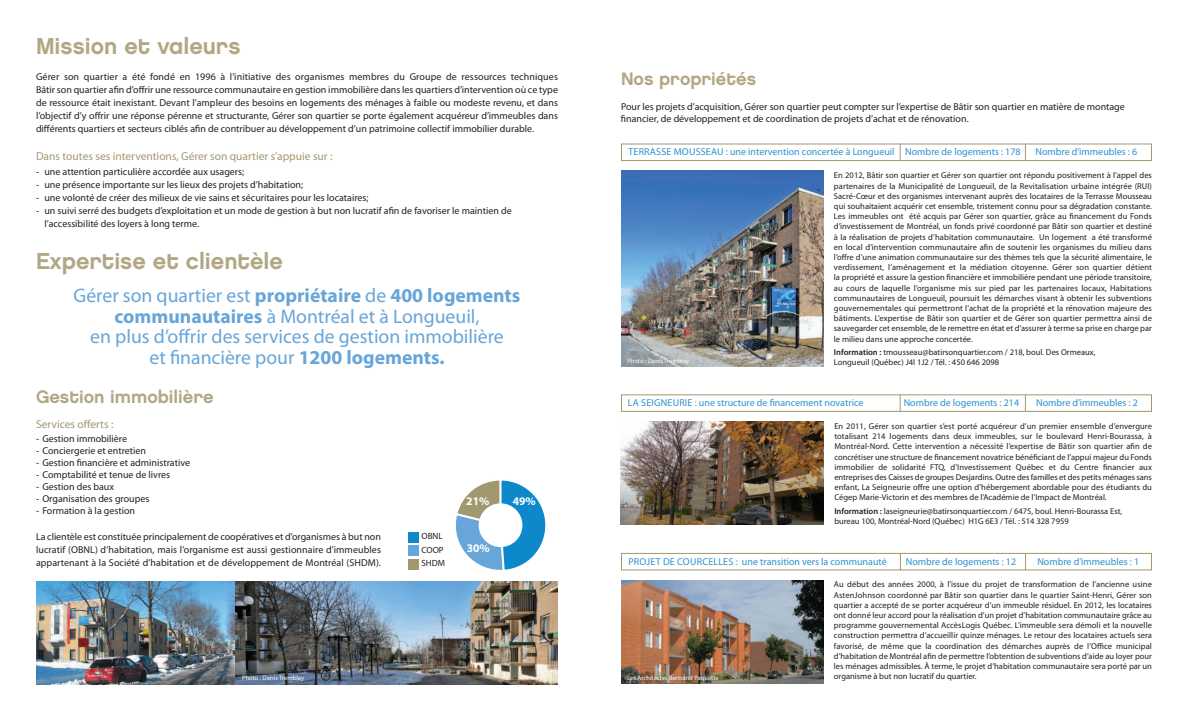
<style>
.page{position:relative;width:1188px;height:720px;background:#fff}
.page>*{position:absolute;margin:0;border:0;box-sizing:border-box;transform-origin:0 0}
.t1{font:23px "Chalet New York Nineteen Eighty";color:#b1a785}
.t2{font:19.7px/20.7px "Myriad Pro";color:#68a5d9;text-align:center}
.t3{font:18px "Chalet New York Nineteen Eighty";color:#b1a785}
.t4{font:700 11.7px "Myriad Pro";color:#fff}
.t5{font:11.5px "Myriad Pro";color:#a29870}
.t6{font:10px/13px "Myriad Pro";color:#231f20}
.t7{font:10px "Myriad Pro";color:#2c91cf}
.t8{font:9px/13.5px "Myriad Pro";color:#231f20}
.t9{font:8.5px/10.2px "Myriad Pro";color:#231f20;text-align:justify}
.t10{font:6.5px "Myriad Pro";color:#fff}
.s1{font-weight:700}
.s2{font-weight:600}
</style>
<div class="page">
<img style="left:235px;top:581px;width:323px;height:103px">
<div style="left:621px;top:553px;width:531px;height:17px;border:1px solid #a29870"></div>
<div style="left:621px;top:144px;width:531px;height:17px;border:1px solid #a29870"></div>
<div style="left:621px;top:394px;width:531px;height:18px;border:1px solid #a29870"></div>
<img style="left:621px;top:581px;width:203px;height:103px">
<img style="left:621px;top:422px;width:203px;height:103px">
<img style="left:621px;top:171px;width:203px;height:195px">
<svg style="left:900px;top:395px;width:1px;height:17px"></svg>
<svg style="left:1025px;top:395px;width:1px;height:17px"></svg>
<svg style="left:1025px;top:144px;width:1px;height:17px"></svg>
<svg style="left:900px;top:553px;width:1px;height:17px"></svg>
<svg style="left:1025px;top:553px;width:1px;height:17px"></svg>
<img style="left:36px;top:581px;width:199px;height:103px">
<svg style="left:900px;top:144px;width:1px;height:17px"></svg>
<svg style="left:455px;top:480px;width:91px;height:90px"></svg>
<div style="left:479px;top:503px;width:43px;height:44px;background:#fff;border-radius:50%"></div>
<div style="left:408px;top:559px;width:10px;height:10px;background:#a29870"></div>
<div style="left:408px;top:532px;width:10px;height:10px;background:#0c88cb"></div>
<div style="left:408px;top:545px;width:10px;height:11px;background:#68a5d9"></div>
<h1 class="t1" style="left:36px;top:33px;width:206px">Mission et valeurs</h1>
<p class="t6" style="left:36px;top:70px;width:524px;text-align:justify">Gérer son quartier a été fondé en 1996 à l’initiative des organismes membres du Groupe de ressources techniques Bâtir son quartier afin d’offrir une ressource communautaire en gestion immobilière dans les quartiers d’intervention où ce type de ressource était inexistant. Devant l’ampleur des besoins en logements des ménages à faible ou modeste revenu, et dans l’objectif d’y offrir une réponse pérenne et structurante, Gérer son quartier se porte également acquéreur d’immeubles dans différents quartiers et secteurs ciblés afin de contribuer au développement d’un patrimoine collectif immobilier durable.</p>
<h3 class="t5" style="left:36px;top:152px;width:298px">Dans toutes ses interventions, Gérer son quartier s’appuie sur :</h3>
<p class="t6" style="left:36px;top:166px;width:210px">- une attention particulière accordée aux usagers;</p>
<p class="t6" style="left:36px;top:179px;width:269px">- une présence importante sur les lieux des projets d’habitation;</p>
<p class="t6" style="left:36px;top:192px;width:334px">- une volonté de créer des milieux de vie sains et sécuritaires pour les locataires;</p>
<p class="t6" style="left:44px;top:205px;width:469px;text-indent:-8px">- un suivi serré des budgets d’exploitation et un mode de gestion à but non lucratif afin de favoriser le maintien de l’accessibilité des loyers à long terme.</p>
<h1 class="t1" style="left:36px;top:248px;width:248px">Expertise et clientèle</h1>
<h2 class="t2" style="left:74px;top:287px;width:448px">Gérer son quartier est <span class="s1">propriétaire</span> de <span class="s1">400 logements communautaires</span> à Montréal et à Longueuil,<br>en plus d’offrir des services de gestion immobilière<br>et financière pour <span class="s1">1200 logements.</span></h2>
<h3 class="t3" style="left:36px;top:386px;width:179px">Gestion immobilière</h3>
<h3 class="t5" style="left:36px;top:420px;width:79px">Services offerts :</h3>
<p class="t6" style="left:36px;top:433px;width:93px">- Gestion immobilière</p>
<p class="t6" style="left:36px;top:445px;width:112px">- Conciergerie et entretien</p>
<p class="t6" style="left:36px;top:457px;width:156px">- Gestion financière et administrative</p>
<p class="t6" style="left:36px;top:469px;width:136px">- Comptabilité et tenue de livres</p>
<p class="t6" style="left:36px;top:481px;width:80px">- Gestion des baux</p>
<p class="t6" style="left:36px;top:493px;width:115px">- Organisation des groupes</p>
<p class="t6" style="left:36px;top:505px;width:101px">- Formation à la gestion</p>
<p class="t6" style="left:36px;top:531px;width:347px;text-align:justify">La clientèle est constituée principalement de coopératives et d’organismes à but non lucratif (OBNL) d’habitation, mais l’organisme est aussi gestionnaire d’immeubles appartenant à la Société d’habitation et de développement de Montréal (SHDM).</p>
<p class="t8" style="left:422px;top:530px;width:25px">OBNL<br>COOP<br>SHDM</p>
<h3 class="t4" style="left:466px;top:497px;width:25px">21%</h3>
<h3 class="t4" style="left:513px;top:497px;width:25px">49%</h3>
<h3 class="t4" style="left:467px;top:544px;width:25px">30%</h3>
<h3 class="t3" style="left:621px;top:69px;width:137px">Nos propriétés</h3>
<p class="t6" style="left:621px;top:102px;width:505px;line-height:12px">Pour les projets d’acquisition, Gérer son quartier peut compter sur l’expertise de Bâtir son quartier en matière de montage financier, de développement et de coordination de projets d’achat et de rénovation.</p>
<p class="t7" style="left:628px;top:148px;width:394px">TERRASSE MOUSSEAU : une intervention concertée à Longueuil Nombre de logements : 178</p>
<p class="t7" style="left:1036px;top:148px;width:103px">Nombre d’immeubles : 6</p>
<p class="t10" style="left:627px;top:358px;width:63px">Photo : Denis Tremblay</p>
<p class="t9" style="left:834px;top:171px;width:320px">En 2012, Bâtir son quartier et Gérer son quartier ont répondu positivement à l’appel des partenaires de la Municipalité de Longueuil, de la Revitalisation urbaine intégrée (RUI)<br>Sacré-Cœur et des organismes intervenant auprès des locataires de la Terrasse Mousseau qui souhaitaient acquérir cet ensemble, tristement connu pour sa dégradation constante.<br>Les immeubles ont été acquis par Gérer son quartier, grâce au financement du Fonds d’investissement de Montréal, un fonds privé coordonné par Bâtir son quartier et destiné à la réalisation de projets d’habitation communautaire. Un logement a été transformé en local d’intervention communautaire afin de soutenir les organismes du milieu dans l’offre d’une animation communautaire sur des thèmes tels que la sécurité alimentaire, le verdissement, l’aménagement et la médiation citoyenne. Gérer son quartier détient la propriété et assure la gestion financière et immobilière pendant une période transitoire, au cours de laquelle l’organisme mis sur pied par les partenaires locaux, Habitations communautaires de Longueuil, poursuit les démarches visant à obtenir les subventions gouvernementales qui permettront l’achat de la propriété et la rénovation majeure des bâtiments. L’expertise de Bâtir son quartier et de Gérer son quartier permettra ainsi de sauvegarder cet ensemble, de le remettre en état et d’assurer à terme sa prise en charge par le milieu dans une approche concertée.</p>
<p class="t9" style="left:834px;top:347px;width:263px"><span class="s2">Information :</span> tmousseau@batirsonquartier.com / 218, boul. Des Ormeaux,<br>Longueuil (Québec) J4I 1J2 / Tél. : 450 646 2098</p>
<p class="t7" style="left:628px;top:399px;width:237px">LA SEIGNEURIE : une structure de financement novatrice</p>
<p class="t7" style="left:904px;top:399px;width:117px">Nombre de logements : 214</p>
<p class="t7" style="left:1036px;top:399px;width:103px">Nombre d’immeubles : 2</p>
<p class="t9" style="left:834px;top:422px;width:319px">En 2011, Gérer son quartier s’est porté acquéreur d’un premier ensemble d’envergure totalisant 214 logements dans deux immeubles, sur le boulevard Henri-Bourassa, à Montréal-Nord. Cette intervention a nécessité l’expertise de Bâtir son quartier afin de concrétiser une structure de financement novatrice bénéficiant de l’appui majeur du Fonds immobilier de solidarité FTQ, d’Investissement Québec et du Centre financier aux entreprises des Caisses de groupes Desjardins. Outre des familles et des petits ménages sans enfant, La Seigneurie offre une option d’hébergement abordable pour des étudiants du Cégep Marie-Victorin et des membres de l’Académie de l’Impact de Montréal.</p>
<p class="t9" style="left:834px;top:506px;width:289px;line-height:10.6px"><span class="s2">Information :</span> laseigneurie@batirsonquartier.com / 6475, boul. Henri-Bourassa Est, bureau 100, Montréal-Nord (Québec) H1G 6E3 / Tél. : 514 328 7959</p>
<p class="t7" style="left:628px;top:558px;width:260px">PROJET DE COURCELLES : une transition vers la communauté</p>
<p class="t7" style="left:906px;top:558px;width:112px">Nombre de logements : 12</p>
<p class="t7" style="left:1037px;top:558px;width:103px">Nombre d’immeubles : 1</p>
<p class="t10" style="left:242px;top:676px;width:63px">Photo : Denis Tremblay</p>
<p class="t10" style="left:627px;top:675px;width:93px">Les Architectes Bertrand Paquette</p>
<p class="t9" style="left:834px;top:580px;width:320px">Au début des années 2000, à l’issue du projet de transformation de l’ancienne usine AstenJohnson coordonné par Bâtir son quartier dans le quartier Saint-Henri, Gérer son quartier a accepté de se porter acquéreur d’un immeuble résiduel. En 2012, les locataires ont donné leur accord pour la réalisation d’un projet d’habitation communautaire grâce au programme gouvernemental AccèsLogis Québec. L’immeuble sera démoli et la nouvelle construction permettra d’accueillir quinze ménages. Le retour des locataires actuels sera favorisé, de même que la coordination des démarches auprès de l’Office municipal d’habitation de Montréal afin de permettre l’obtention de subventions d’aide au loyer pour les ménages admissibles. À terme, le projet d’habitation communautaire sera porté par un organisme à but non lucratif du quartier.</p>
</div>
